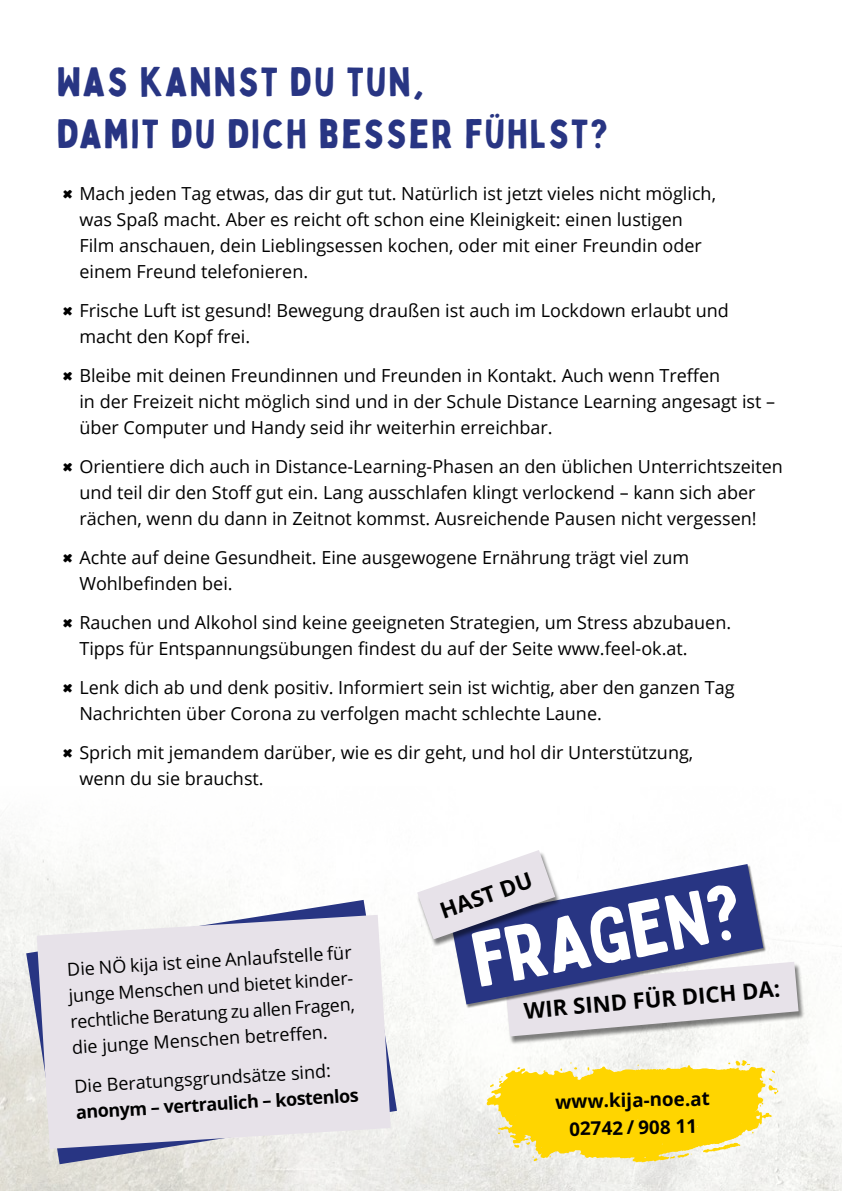
<style>
.page{position:relative;width:842px;height:1191px;background:#fff}
.page>*{position:absolute;margin:0;border:0;box-sizing:border-box;transform-origin:0 0}
.t1{font:76.2px "Bobby Jones";color:#fff}
.t2{font:40px/52px "Bobby Jones";letter-spacing:.05em;color:#283583}
.t3{font:700 22.2px "Open Sans";color:#000}
.t4{font:700 18.8px/27.4px "Open Sans";color:#000;text-align:center}
.t5{font:18px/26px "Open Sans";color:#000}
.t6{font:700 18px "Open Sans";color:#000}
.s1{font-family:"Bobby Jones";font-size:30px}
</style>
<div class="page">
<img style="left:0;top:837px;width:842px;height:354px">
<svg style="left:486px;top:1060px;width:292px;height:102px"></svg>
<div style="left:505px;top:963px;width:299px;height:81px;background:#000;opacity:.5"></div>
<svg style="left:506px;top:961px;width:292px;height:75px"></svg>
<div style="left:451px;top:864px;width:316px;height:144px;background:#000;opacity:.5"></div>
<svg style="left:450px;top:864px;width:313px;height:140px;fill:#283583"></svg>
<div style="left:417px;top:851px;width:145px;height:96px;background:#000;opacity:.5"></div>
<svg style="left:417px;top:850px;width:138px;height:89px"></svg>
<svg style="left:26px;top:900px;width:371px;height:264px"></svg>
<svg style="left:37px;top:914px;width:354px;height:234px;fill:#e7e2e9"></svg>
<hr style="left:0;top:506px;width:1px;height:44px;background:#e7e2e9">
<hr style="left:0;top:553px;width:1px;height:37px;background:#e7e2e9">
<h2 class="t2" style="left:57px;top:56px;width:553px">WAS KANNST DU TUN,<br>DAMIT DU DICH BESSER FÜHLST?</h2>
<p class="t5" style="left:79px;top:180px;width:638px;text-indent:-17px"><span class="s1">×</span> Mach jeden Tag etwas, das dir gut tut. Natürlich ist jetzt vieles nicht möglich, was Spaß macht. Aber es reicht oft schon eine Kleinigkeit: einen lustigen Film anschauen, dein Lieblingsessen kochen, oder mit einer Freundin oder einem Freund telefonieren.</p>
<p class="t5" style="left:79px;top:297px;width:651px;text-indent:-17px"><span class="s1">×</span> Frische Luft ist gesund! Bewegung draußen ist auch im Lockdown erlaubt und macht den Kopf frei.</p>
<p class="t5" style="left:79px;top:362px;width:697px;text-indent:-17px"><span class="s1">×</span> Bleibe mit deinen Freundinnen und Freunden in Kontakt. Auch wenn Treffen<br>in der Freizeit nicht möglich sind und in der Schule Distance Learning angesagt ist – über Computer und Handy seid ihr weiterhin erreichbar.</p>
<p class="t5" style="left:62px;top:453px;width:722px;text-align:center"><span class="s1">×</span> Orientiere dich auch in Distance-Learning-Phasen an den üblichen Unterrichtszeiten und teil dir den Stoff gut ein. Lang ausschlafen klingt verlockend – kann sich aber rächen, wenn du dann in Zeitnot kommst. Ausreichende Pausen nicht vergessen!</p>
<p class="t5" style="left:79px;top:544px;width:611px;text-indent:-17px"><span class="s1">×</span> Achte auf deine Gesundheit. Eine ausgewogene Ernährung trägt viel zum<br>Wohlbefinden bei.</p>
<p class="t5" style="left:79px;top:609px;width:653px;text-indent:-17px"><span class="s1">×</span> Rauchen und Alkohol sind keine geeigneten Strategien, um Stress abzubauen.<br>Tipps für Entspannungsübungen findest du auf der Seite www.feel-ok.at.</p>
<p class="t5" style="left:79px;top:674px;width:657px;text-indent:-17px"><span class="s1">×</span> Lenk dich ab und denk positiv. Informiert sein ist wichtig, aber den ganzen Tag<br>Nachrichten über Corona zu verfolgen macht schlechte Laune.</p>
<p class="t5" style="left:79px;top:739px;width:615px;text-indent:-17px"><span class="s1">×</span> Sprich mit jemandem darüber, wie es dir geht, und hol dir Unterstützung, wenn du sie brauchst.</p>
<p class="t5" style="left:66px;top:954px;width:290px;rotate:-3deg">Die NÖ kija ist eine Anlaufstelle für junge Menschen und bietet kinder&shy;rechtliche Beratung zu allen Fragen, die junge Menschen betreff en.</p>
<p class="t5" style="left:74px;top:1071px;width:258px;rotate:-3deg">Die Beratungsgrundsätze sind:</p>
<p class="t6" style="left:75px;top:1098px;width:285px;rotate:-3deg">anonym – vertraulich – kostenlos</p>
<p class="t3" style="left:436px;top:896px;width:98px;rotate:-19deg">HAST DU</p>
<h1 class="t1" style="left:464px;top:912px;width:274px;rotate:-11deg">FRAGEN?</h1>
<p class="t3" style="left:523px;top:995px;width:258px;rotate:-5deg">WIR SIND FÜR DICH DA:</p>
<p class="t4" style="left:555px;top:1087px;width:156px;rotate:-1deg">www.kija-noe.at<br>02742 / 908 11</p>
</div>
